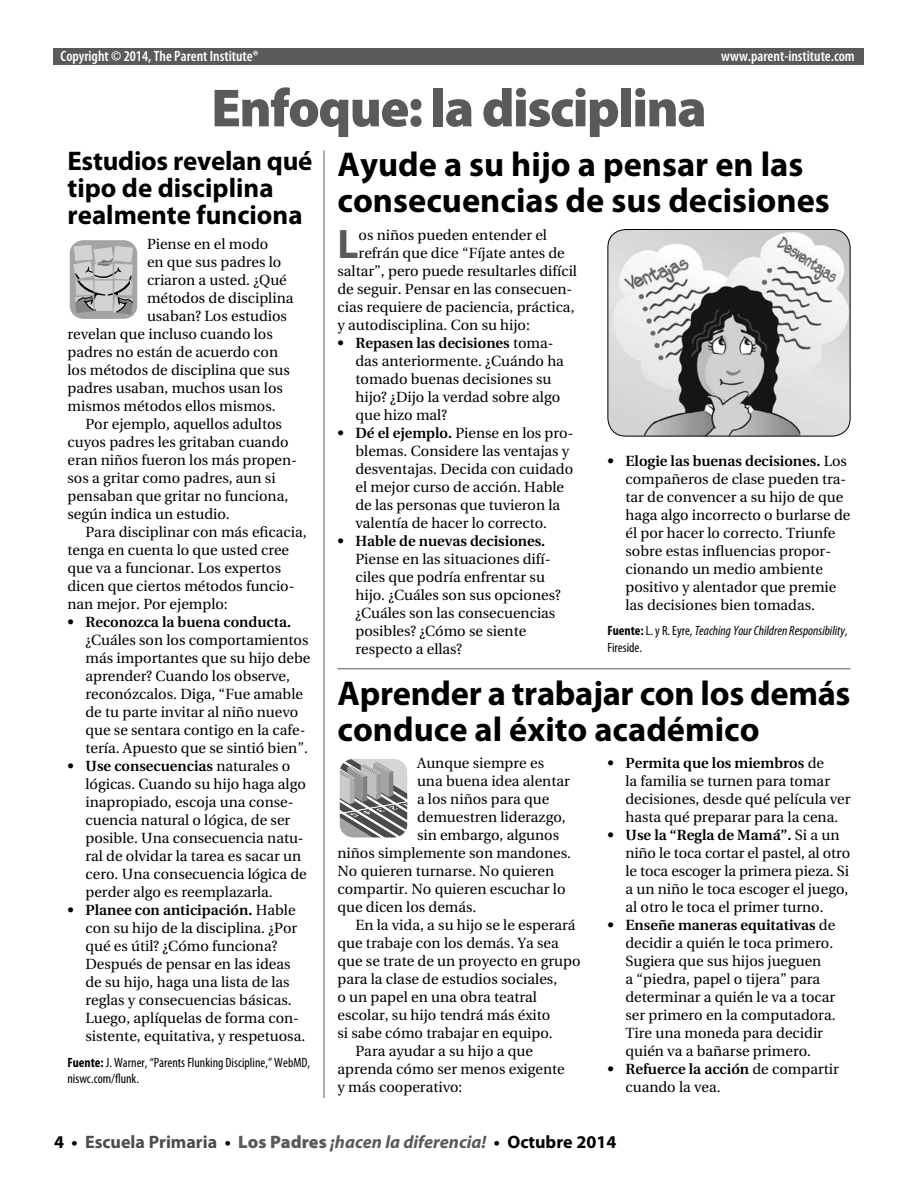
<style>
.page{position:relative;width:918px;height:1188px;background:#fff}
.page>*{position:absolute;margin:0;border:0;box-sizing:border-box;transform-origin:0 0}
.t1{font:900 54px "Myriad Pro";letter-spacing:-.03em;color:#5a5a5a}
.Drop_Cap{font:700 41.4px "Myriad Pro";color:#5a5a5a}
._01_Large_headline{font:700 34.5px/36px "Myriad Pro";color:#000}
._02_Small_headline{font:700 27px/27px "Myriad Pro";color:#000}
.t2{font:italic 700 18px "Myriad Pro";color:#5a5a5a}
.t3{font:600 condensed 15px "Myriad Pro";color:#fff}
._04_Bullet_text{font:14.7px/18px "Utopia";color:#000}
._03_Body_text{font:14.7px/18px "Utopia";color:#000}
.Drop_Cap-2{font:14.7px "Utopia";color:#000}
._06_Source{font:condensed 13.5px/16.5px "Myriad Pro";color:#000}
._06_Source-2{font:italic condensed 13.5px/16.5px "Myriad Pro";color:#000}
.s1{font-weight:600}
.s2{font-weight:700}
.s3{font-weight:700;font-style:normal}
.s4{font-style:normal}
.s5{font-style:normal;color:#000}
.s6{font-style:normal;color:#4b4b4b}
.s7{font-weight:900;font-style:normal}
</style>
<div class="page">
<hr style="left:338px;top:668px;width:512px;height:1px;background:#5a5a5a">
<div style="left:53px;top:49px;width:811px;height:16px;background:#5a5a5a"></div>
<hr style="left:324px;top:150px;width:1px;height:948px;background:#5a5a5a">
<svg style="left:69px;top:240px;width:69px;height:79px"></svg>
<svg style="left:339px;top:759px;width:69px;height:79px"></svg>
<img style="left:608px;top:230px;width:242px;height:206px">
<div style="left:608px;top:229px;width:242px;height:207px;border:1px solid #000;border-radius:18px"></div>
<p class="t3" style="left:61px;top:46px;width:199px">Copyright © 2014, The Parent Institute®</p>
<p class="t3" style="left:721px;top:46px;width:135px">www.parent-institute.com</p>
<p class="t1" style="left:211px;top:72px;width:497px">Enfoque: la disciplina</p>
<p class="_02_Small_headline" style="left:68px;top:147px;width:246px">Estudios revelan qué tipo de disciplina realmente funciona</p>
<p class="_01_Large_headline" style="left:338px;top:145px;width:494px">Ayude a su hijo a pensar en las consecuencias de sus decisiones</p>
<p class="_03_Body_text" style="left:147px;top:235px;width:123px">Piense en el modo</p>
<p class="_03_Body_text" style="left:147px;top:253px;width:136px">en que sus padres lo</p>
<p class="_03_Body_text" style="left:147px;top:271px;width:141px">criaron a usted. ¿Qué</p>
<p class="_03_Body_text" style="left:147px;top:289px;width:148px">métodos de disciplina</p>
<p class="_03_Body_text" style="left:147px;top:307px;width:142px">usaban? Los estudios</p>
<p class="_03_Body_text" style="left:68px;top:325px;width:207px">revelan que incluso cuando los</p>
<p class="_03_Body_text" style="left:68px;top:343px;width:212px">padres no están de acuerdo con</p>
<p class="_03_Body_text" style="left:68px;top:361px;width:224px">los métodos de disciplina que sus</p>
<p class="_03_Body_text" style="left:68px;top:379px;width:217px">padres usaban, muchos usan los</p>
<p class="_03_Body_text" style="left:68px;top:397px;width:210px">mismos métodos ellos mismos.</p>
<p class="_03_Body_text" style="left:68px;top:415px;width:231px;text-indent:18px">Por ejemplo, aquellos adultos cuyos padres les gritaban cuando eran niños fueron los más propen&shy;sos a gritar como padres, aun si pensaban que gritar no funciona, según indica un estudio.</p>
<p class="_03_Body_text" style="left:68px;top:523px;width:241px;text-indent:18px">Para disciplinar con más eficacia, tenga en cuenta lo que usted cree que va a funcionar. Los expertos dicen que ciertos métodos funcio&shy;nan mejor. Por ejemplo:</p>
<p class="_04_Bullet_text" style="left:86px;top:613px;width:227px;text-indent:-18px"><span class="s1">• Reconozca la buena conducta. </span>¿Cuáles son los comportamientos más importantes que su hijo debe aprender? Cuando los observe, reconózcalos. Diga, “Fue amable de tu parte invitar al niño nuevo que se sentara contigo en la cafe&shy;tería. Apuesto que se sintió bien”.</p>
<p class="_04_Bullet_text" style="left:85px;top:757px;width:223px;text-indent:-18px"><span class="s1">• Use consecuencias</span> naturales o lógicas. Cuando su hijo haga algo inapropiado, escoja una conse&shy;cuencia natural o lógica, de ser posible. Una consecuencia natu&shy;ral de olvidar la tarea es sacar un cero. Una consecuencia lógica de perder algo es reemplazarla.</p>
<p class="_04_Bullet_text" style="left:85px;top:901px;width:221px;text-indent:-18px"><span class="s1">• Planee con anticipación.</span> Hable con su hijo de la disciplina. ¿Por qué es útil? ¿Cómo funciona?<br>Después de pensar en las ideas de su hijo, haga una lista de las reglas y consecuencias básicas.<br>Luego, aplíquelas de forma con&shy;sistente, equitativa, y respetuosa.</p>
<p class="_06_Source" style="left:68px;top:1054px;width:244px"><span class="s2">Fuente:</span> J. Warner, “Parents Flunking Discipline,” WebMD, niswc.com/flunk.</p>
<p class="Drop_Cap" style="left:338px;top:217px;width:23px">L</p>
<p class="Drop_Cap-2" style="left:359px;top:227px;width:190px">os niños pueden entender el</p>
<p class="Drop_Cap-2" style="left:359px;top:245px;width:208px">refrán que dice “Fíjate antes de</p>
<p class="Drop_Cap-2" style="left:338px;top:263px;width:241px">saltar”, pero puede resultarles difícil</p>
<p class="Drop_Cap-2" style="left:338px;top:281px;width:236px">de seguir. Pensar en las consecuen-</p>
<p class="Drop_Cap-2" style="left:338px;top:299px;width:239px">cias requiere de paciencia, práctica,</p>
<p class="Drop_Cap-2" style="left:338px;top:317px;width:194px">y autodisciplina. Con su hijo:</p>
<p class="_04_Bullet_text" style="left:355px;top:334px;width:210px;text-indent:-18px"><span class="s1">• Repasen las decisiones</span> toma&shy;das anteriormente. ¿Cuándo ha tomado buenas decisiones su hijo? ¿Dijo la verdad sobre algo que hizo mal?</p>
<p class="_04_Bullet_text" style="left:355px;top:424px;width:220px;text-indent:-18px"><span class="s1">• Dé el ejemplo.</span> Piense en los pro&shy;blemas. Considere las ventajas y desventajas. Decida con cuidado el mejor curso de acción. Hable de las personas que tuvieron la valentía de hacer lo correcto.</p>
<p class="_04_Bullet_text" style="left:356px;top:532px;width:207px;text-indent:-18px"><span class="s1">• Hable de nuevas decisiones.<br></span>Piense en las situaciones difí&shy;ciles que podría enfrentar su hijo. ¿Cuáles son sus opciones? ¿Cuáles son las consecuencias posibles? ¿Cómo se siente respecto a ellas?</p>
<p class="_04_Bullet_text" style="left:625px;top:452px;width:227px;text-indent:-18px"><span class="s1">• Elogie las buenas decisiones.</span> Los compañeros de clase pueden tra&shy;tar de convencer a su hijo de que haga algo incorrecto o burlarse de él por hacer lo correcto. Triunfe sobre estas influencias propor&shy;cionando un medio ambiente positivo y alentador que premie las decisiones bien tomadas.</p>
<p class="_06_Source-2" style="left:608px;top:623px;width:242px"><span class="s3">Fuente:</span> <span class="s4">L. y R. Eyre,</span> Teaching Your Children Responsibility<span class="s4">,<br>Fireside.</span></p>
<p class="_01_Large_headline" style="left:338px;top:674px;width:515px">Aprender a trabajar con los demás conduce al éxito académico</p>
<p class="_03_Body_text" style="left:417px;top:754px;width:129px">Aunque siempre es</p>
<p class="_03_Body_text" style="left:417px;top:772px;width:154px">una buena idea alentar</p>
<p class="_03_Body_text" style="left:417px;top:790px;width:134px">a los niños para que</p>
<p class="_03_Body_text" style="left:417px;top:808px;width:150px">demuestren liderazgo,</p>
<p class="_03_Body_text" style="left:417px;top:826px;width:144px">sin embargo, algunos</p>
<p class="_03_Body_text" style="left:338px;top:844px;width:235px">niños simplemente son mandones.</p>
<p class="_03_Body_text" style="left:338px;top:862px;width:218px">No quieren turnarse. No quieren</p>
<p class="_03_Body_text" style="left:338px;top:880px;width:229px">compartir. No quieren escuchar lo</p>
<p class="_03_Body_text" style="left:338px;top:898px;width:140px">que dicen los demás.</p>
<p class="_03_Body_text" style="left:338px;top:916px;width:245px;text-indent:18px">En la vida, a su hijo se le esperará que trabaje con los demás. Ya sea que se trate de un proyecto en grupo para la clase de estudios sociales,<br>o un papel en una obra teatral escolar, su hijo tendrá más éxito<br>si sabe cómo trabajar en equipo.</p>
<p class="_03_Body_text" style="left:338px;top:1042px;width:229px;text-indent:18px">Para ayudar a su hijo a que aprenda cómo ser menos exigente y más cooperativo:</p>
<p class="_04_Bullet_text" style="left:625px;top:754px;width:227px;text-indent:-18px"><span class="s1">• Permita que los miembros</span> de<br>la familia se turnen para tomar decisiones, desde qué película ver hasta qué preparar para la cena.</p>
<p class="_04_Bullet_text" style="left:625px;top:826px;width:226px;text-indent:-18px"><span class="s1">• Use la “Regla de Mamá”.</span> Si a un niño le toca cortar el pastel, al otro le toca escoger la primera pieza. Si a un niño le toca escoger el juego, al otro le toca el primer turno.</p>
<p class="_04_Bullet_text" style="left:625px;top:916px;width:212px;text-indent:-18px"><span class="s1">• Enseñe maneras equitativas</span> de decidir a quién le toca primero.<br>Sugiera que sus hijos jueguen<br>a “piedra, papel o tijera” para determinar a quién le va a tocar ser primero en la computadora.<br>Tire una moneda para decidir quién va a bañarse primero.</p>
<p class="_04_Bullet_text" style="left:625px;top:1060px;width:215px;text-indent:-18px"><span class="s1">• Refuerce la acción</span> de compartir cuando la vea.</p>
<p class="t2" style="left:54px;top:1130px;width:564px"><span class="s5">4 •</span> <span class="s6">Escuela Primaria</span> <span class="s5">•</span> <span class="s7">Los Padres</span> ¡hacen la diferencia! <span class="s5">• Octubre 2014</span></p>
</div>
